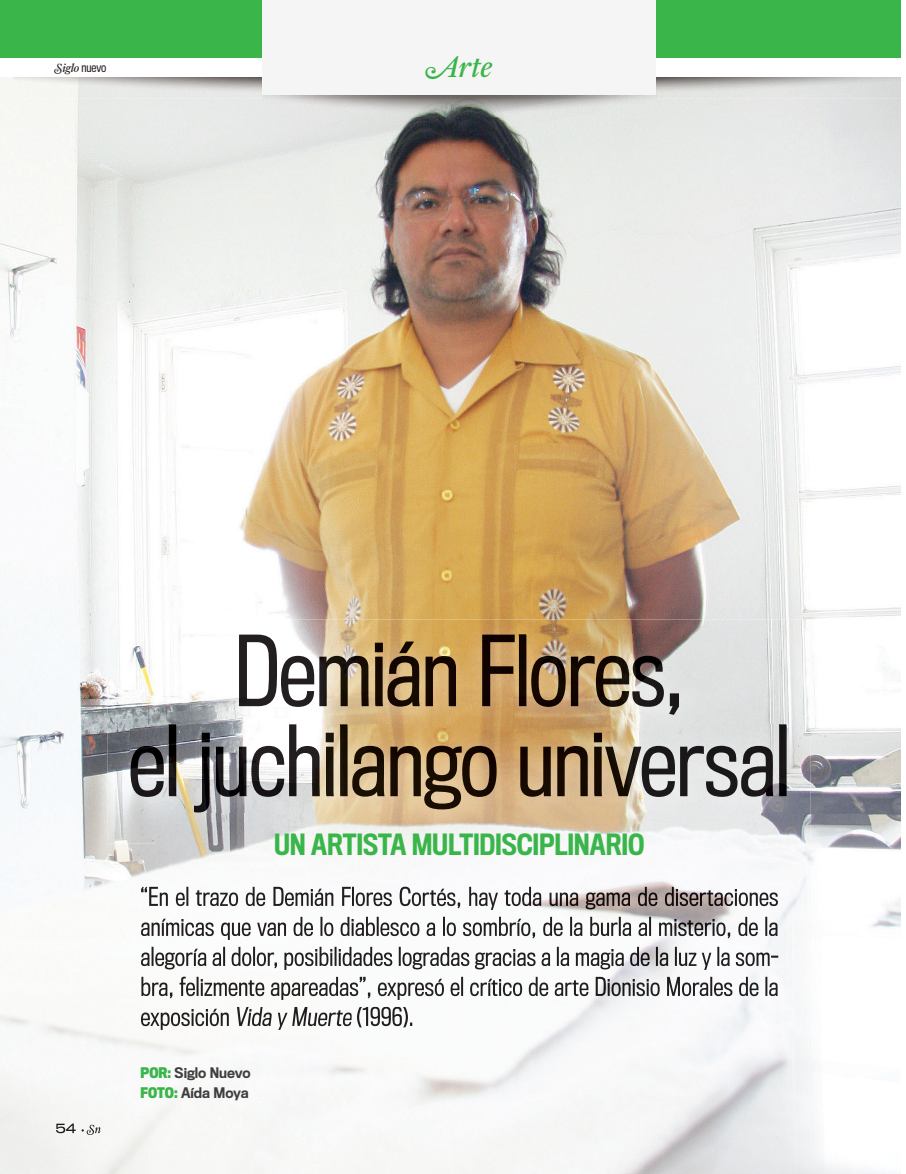
<style>
.page{position:relative;width:906px;height:1174px;background:#fff}
.page>*{position:absolute;margin:0;border:0;box-sizing:border-box;transform-origin:0 0}
.t1{font:30px "Farnham Display Reg Ital Swash";color:#3ab54a}
.t2{font:500 27px "Titling Gothic FB Cond";letter-spacing:-.005em;color:#3ab54a}
.t3{font:500 13.5px/20.2px "Titling Gothic FB Narrow";color:#3e3e3f}
.t4{font:12px "Farnham Display Reg Ital Swash";letter-spacing:-.015em;color:#231f20}
.s1{font-family:"Titling Gothic FB Cond"}
.s2{font-family:"Titling Gothic FB Cond";font-weight:700;color:#3ab54a}
</style>
<div class="page">
<img style="left:0;top:77px;width:901px;height:563px">
<img style="left:0;top:640px;width:159px;height:534px">
<img style="left:800px;top:647px;width:101px;height:527px">
<img style="left:159px;top:843px;width:641px;height:331px">
<img style="left:141px;top:1087px;width:36px;height:11px">
<img style="left:13px;top:77px;width:888px;height:22px">
<img style="left:263px;top:95px;width:393px;height:22px">
<img style="left:107px;top:619px;width:150px;height:134px">
<img style="left:257px;top:619px;width:553px;height:45px">
<img style="left:660px;top:664px;width:150px;height:89px">
<img style="left:276px;top:715px;width:384px;height:9px">
<img style="left:107px;top:753px;width:50px;height:90px">
<img style="left:760px;top:753px;width:50px;height:90px">
<img style="left:157px;top:812px;width:603px;height:31px">
<img style="left:239px;top:634px;width:440px;height:81px">
<img style="left:131px;top:724px;width:656px;height:88px">
<img style="left:141px;top:886px;width:637px;height:24px">
<img style="left:141px;top:916px;width:637px;height:24px">
<img style="left:141px;top:946px;width:637px;height:24px">
<img style="left:141px;top:976px;width:637px;height:24px">
<img style="left:141px;top:1008px;width:89px;height:22px">
<img style="left:234px;top:1006px;width:118px;height:24px">
<img style="left:352px;top:1006px;width:60px;height:21px">
<svg style="left:352px;top:1006px;width:1px;height:15px"></svg>
<div style="left:0;top:0;width:906px;height:58px;background:#3ab54a"></div>
<div style="left:263px;top:0;width:393px;height:95px;background:#f6f5f6"></div>
<img style="left:56px;top:1123px;width:20px;height:10px">
<img style="left:87px;top:1124px;width:14px;height:11px">
<div style="left:901px;top:0;width:5px;height:1174px;background:#fff"></div>
<p class="t4" style="left:55px;top:60px;width:52px">Siglo <span class="s1">nuevo</span></p>
<p class="t1" style="left:427px;top:49px;width:67px">Arte</p>
<p class="t2" style="left:274px;top:828px;width:372px">UN ARTISTA MULTIDISCIPLINARIO</p>
<p class="t3" style="left:141px;top:1062px;width:112px"><span class="s2">POR:</span> Siglo Nuevo<br><span class="s2">FOTO:</span> Aída Moya</p>
</div>
